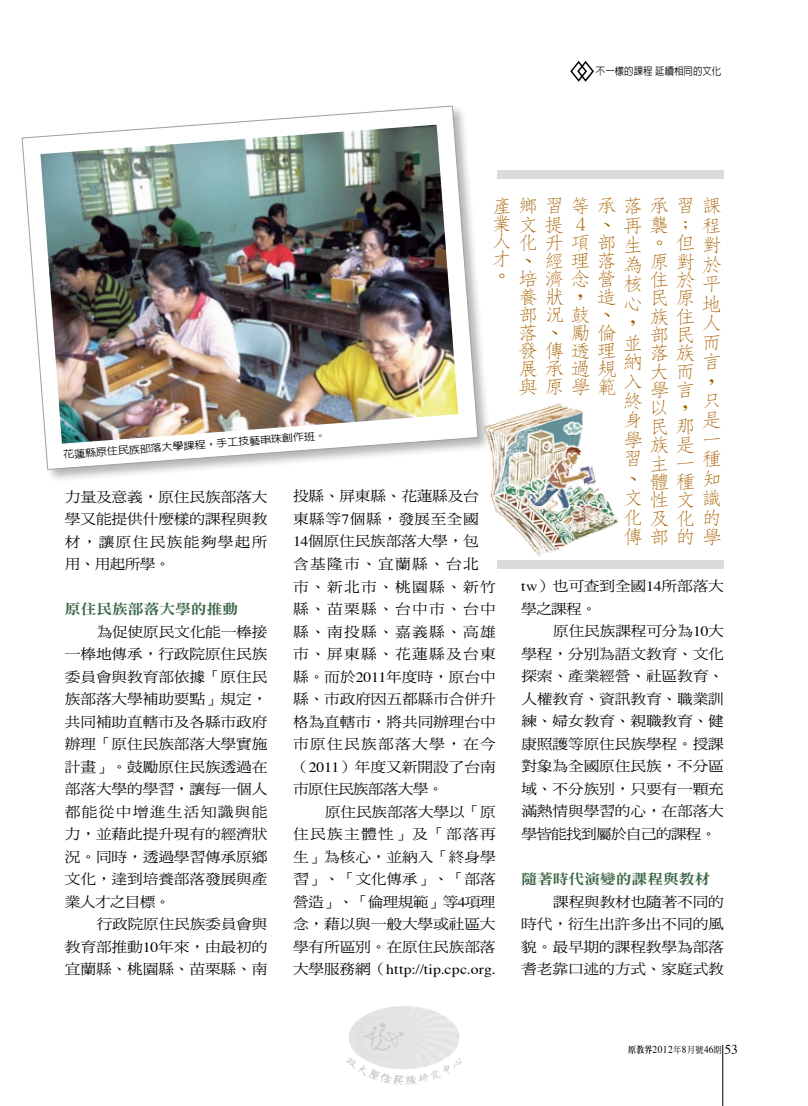
<style>
.page{position:relative;width:808px;height:1106px;background:#fff}
.page>*{position:absolute;margin:0;border:0;box-sizing:border-box;transform-origin:0 0}
.t1{font:300 18.9px/19.5px "AR Fang Song B5 HK";color:#a76000;scale:1.11 1}
.t2{font:14.1px/22.5px "DF Ming Std W5";letter-spacing:-.01em;color:#000;text-align:justify;scale:1.11 1}
.t3{font:14.1px "DF Ming Std W5";letter-spacing:.08em;color:#000;scale:1.11 1}
.t4{font:14.1px "Times";letter-spacing:.02em;color:#000;scale:1.11 1}
.t5{font:14.1px "DF Ming Std W9";color:#396545;scale:1.11 1}
.t6{font:14.1px "DF Ming Std W5";letter-spacing:-.05em;color:#000;scale:1.11 1}
.t7{font:14.1px "DF Ming Std W5";letter-spacing:.025em;color:#000;scale:1.11 1}
.t8{font:10.5px "Times";letter-spacing:.05em;color:#000;scale:.9 1}
.t9{font:500 10.5px "AR Hei B5";color:#000;scale:.9 1}
.t10{font:500 10.05px "AR Hei B5";color:#000;scale:1.11 1}
.s1{font-family:"Times"}
.s2{font-family:"DF Ming Std W5"}
.s3{font-family:"AR Ming B5";font-weight:800;font-size:9px}
.s4{font-family:"DF Ming Std W5";font-size:9px}
.s5{font-size:13.5px}
</style>
<div class="page">
<hr style="left:722px;top:1044px;width:1px;height:62px;background:#000">
<svg style="left:570px;top:61px;width:24px;height:21px"></svg>
<div style="left:20px;top:104px;width:472px;height:379px;background:#000;opacity:.3"></div>
<svg style="left:22px;top:106px;width:456px;height:364px"></svg>
<img style="left:40px;top:125px;width:418px;height:318px">
<div style="left:497px;top:560px;width:227px;height:9px;background:#dbdbdb"></div>
<div style="left:497px;top:170px;width:227px;height:9px;background:#dbdbdb"></div>
<img style="left:479px;top:396px;width:140px;height:161px">
<img style="left:347px;top:1006px;width:114px;height:78px">
<p class="t9" style="left:596px;top:66px;width:141px">不一樣的課程延續相同的文化</p>
<p class="t1" style="left:701px;top:196px;width:19px">課程對於平地人而言，只是一種知識</p>
<p class="t1" style="left:701px;top:527px;width:19px">學</p>
<p class="t1" style="left:570px;top:196px;width:111px">等承落承習</p>
<p class="t1" style="left:596px;top:215px;width:13px">、</p>
<p class="t1" style="left:491px;top:233px;width:112px">人化升項部</p>
<p class="t1" style="left:544px;top:251px;width:66px">經理落</p>
<p class="t1" style="left:518px;top:269px;width:89px">培濟念營</p>
<p class="t1" style="left:596px;top:287px;width:19px">造</p>
<p class="t1" style="left:518px;top:305px;width:84px">部況鼓、</p>
<p class="t1" style="left:570px;top:323px;width:43px">勵倫</p>
<p class="t1" style="left:518px;top:341px;width:90px">發傳透理</p>
<p class="t1" style="left:518px;top:359px;width:90px">展承過規</p>
<p class="t1" style="left:570px;top:377px;width:42px">學範</p>
<p class="t1" style="left:491px;top:197px;width:66px;line-height:18px">產鄉習業文提</p>
<p class="t1" style="left:491px;top:250px;width:17px;line-height:17.5px">才。</p>
<p class="t1" style="left:518px;top:251px;width:13px">、</p>
<p class="t1" style="left:623px;top:215px;width:88px">再襲；<br>生<br>為<br>核<br>心<br>，<br>並<br>納<br>入<br>終<br>身<br>學<br>習<br>、<br>文<br>化及化的傳部的</p>
<p class="t1" style="left:576px;top:214px;width:11px">4</p>
<p class="t1" style="left:675px;top:234px;width:19px;line-height:18.3px">但對</p>
<p class="t1" style="left:649px;top:234px;width:43px;line-height:18.3px">。<br>原<br>住於民原族住部民落族大而學言以<br>民那族是主一體種性文</p>
<p class="t1" style="left:518px;top:287px;width:60px">養狀，</p>
<p class="t1" style="left:518px;top:323px;width:37px">落、</p>
<p class="t1" style="left:518px;top:377px;width:41px">與原</p>
<p class="t1" style="left:675px;top:398px;width:12px">，</p>
<p class="t10" style="left:63px;top:449px;width:239px;rotate:-4deg">花蓮縣原住民族部落大學課程，手工技藝串珠創作班。</p>
<p class="t2" style="left:293px;top:485px;width:169px">投縣、屏東縣、花蓮縣及台</p>
<p class="t7" style="left:293px;top:511px;width:169px">東縣等<span class="s1">7</span>個縣，發展至全國</p>
<p class="t2" style="left:293px;top:530px;width:169px"><span class="s1">14</span>個原住民族部落大學，包</p>
<p class="t3" style="left:293px;top:556px;width:169px">含基隆市、宜蘭縣、台北</p>
<p class="t2" style="left:293px;top:575px;width:184px">市、新北市、桃園縣、新竹</p>
<p class="t2" style="left:293px;top:597px;width:184px">縣、苗栗縣、台中市、台中</p>
<p class="t2" style="left:293px;top:620px;width:184px">縣、南投縣、嘉義縣、高雄</p>
<p class="t3" style="left:293px;top:646px;width:184px">市、屏東縣、花蓮縣及台東</p>
<p class="t2" style="left:293px;top:665px;width:184px">縣。而於<span class="s1">2011</span>年度時，原台中</p>
<p class="t2" style="left:293px;top:687px;width:184px">縣、市政府因五都縣市合併升</p>
<p class="t2" style="left:293px;top:710px;width:184px">格為直轄市，將共同辦理台中</p>
<p class="t3" style="left:293px;top:736px;width:184px">市原住民族部落大學，在今</p>
<p class="t2" style="left:293px;top:755px;width:184px">（<span class="s1">2011</span>）年度又新開設了台南</p>
<p class="t6" style="left:293px;top:781px;width:137px">市原住民族部落大學。</p>
<p class="t2" style="left:325px;top:800px;width:155px">原住民族部落大學以「原</p>
<p class="t3" style="left:293px;top:826px;width:184px">住民族主體性」及「部落再</p>
<p class="t2" style="left:293px;top:845px;width:184px">生」為核心，並納入「終身學</p>
<p class="t2" style="left:293px;top:867px;width:184px">習」、「文化傳承」、「部落</p>
<p class="t2" style="left:293px;top:890px;width:184px">營造」、「倫理規範」等<span class="s1">4</span>項理</p>
<p class="t2" style="left:293px;top:912px;width:184px">念，藉以與一般大學或社區大</p>
<p class="t2" style="left:293px;top:935px;width:184px">學有所區別。在原住民族部落</p>
<p class="t4" style="left:293px;top:960px;width:184px"><span class="s2">大學服務網（</span>http://tip.cpc.org.</p>
<p class="t2" style="left:65px;top:485px;width:184px">力量及意義，原住民族部落大學又能提供什麼樣的課程與教材，讓原住民族能夠學起所用、用起所學。</p>
<p class="t5" style="left:65px;top:601px;width:158px">原住民族部落大學的推動</p>
<p class="t2" style="left:97px;top:620px;width:155px">為促使原民文化能一棒接</p>
<p class="t2" style="left:65px;top:642px;width:184px">一棒地傳承，行政院原住民族</p>
<p class="t2" style="left:65px;top:665px;width:184px">委員會與教育部依據「原住民</p>
<p class="t2" style="left:65px;top:687px;width:184px">族部落大學補助要點」規定，</p>
<p class="t2" style="left:65px;top:710px;width:184px">共同補助直轄市及各縣市政府</p>
<p class="t2" style="left:65px;top:732px;width:184px">辦理「原住民族部落大學實施</p>
<p class="t2" style="left:65px;top:755px;width:184px">計畫」。鼓勵原住民族透過在</p>
<p class="t2" style="left:65px;top:777px;width:184px">部落大學的學習，讓每一個人</p>
<p class="t3" style="left:65px;top:804px;width:184px">都能從中增進生活知識與能</p>
<p class="t2" style="left:65px;top:822px;width:184px">力，並藉此提升現有的經濟狀</p>
<p class="t2" style="left:65px;top:845px;width:184px">況。同時，透過學習傳承原鄉</p>
<p class="t2" style="left:65px;top:867px;width:184px">文化，達到培養部落發展與產</p>
<p class="t2" style="left:65px;top:890px;width:97px">業人才之目標。</p>
<p class="t2" style="left:97px;top:912px;width:155px">行政院原住民族委員會與</p>
<p class="t2" style="left:65px;top:935px;width:184px">教育部推動<span class="s1">10</span>年來，由最初的</p>
<p class="t2" style="left:65px;top:957px;width:184px">宜蘭縣、桃園縣、苗栗縣、南</p>
<p class="t2" style="left:521px;top:575px;width:184px"><span class="s1">tw</span>）也可查到全國<span class="s1">14</span>所部落大</p>
<p class="t2" style="left:521px;top:597px;width:70px">學之課程。</p>
<p class="t2" style="left:553px;top:620px;width:155px">原住民族課程可分為<span class="s1">10</span>大</p>
<p class="t2" style="left:521px;top:642px;width:184px">學程，分別為語文教育、文化</p>
<p class="t2" style="left:521px;top:665px;width:184px">探索、產業經營、社區教育、</p>
<p class="t2" style="left:521px;top:687px;width:184px">人權教育、資訊教育、職業訓</p>
<p class="t2" style="left:521px;top:710px;width:184px">練、婦女教育、親職教育、健</p>
<p class="t2" style="left:521px;top:732px;width:184px">康照護等原住民族學程。授課</p>
<p class="t2" style="left:521px;top:755px;width:184px">對象為全國原住民族，不分區</p>
<p class="t2" style="left:521px;top:777px;width:184px">域、不分族別，只要有一顆充</p>
<p class="t2" style="left:521px;top:800px;width:184px">滿熱情與學習的心，在部落大</p>
<p class="t6" style="left:521px;top:826px;width:177px">學皆能找到屬於自己的課程。</p>
<p class="t5" style="left:521px;top:871px;width:172px">隨著時代演變的課程與教材</p>
<p class="t2" style="left:553px;top:890px;width:155px">課程與教材也隨著不同的</p>
<p class="t2" style="left:521px;top:912px;width:184px">時代，衍生出許多出不同的風</p>
<p class="t2" style="left:521px;top:935px;width:184px">貌。最早期的課程教學為部落</p>
<p class="t2" style="left:521px;top:957px;width:184px">耆老靠口述的方式、家庭式教</p>
<p class="t8" style="left:628px;top:1042px;width:123px"><span class="s3">原教界</span>2012<span class="s4">年</span>8<span class="s4">月號</span>46<span class="s4">期</span> <span class="s5">53</span></p>
</div>
